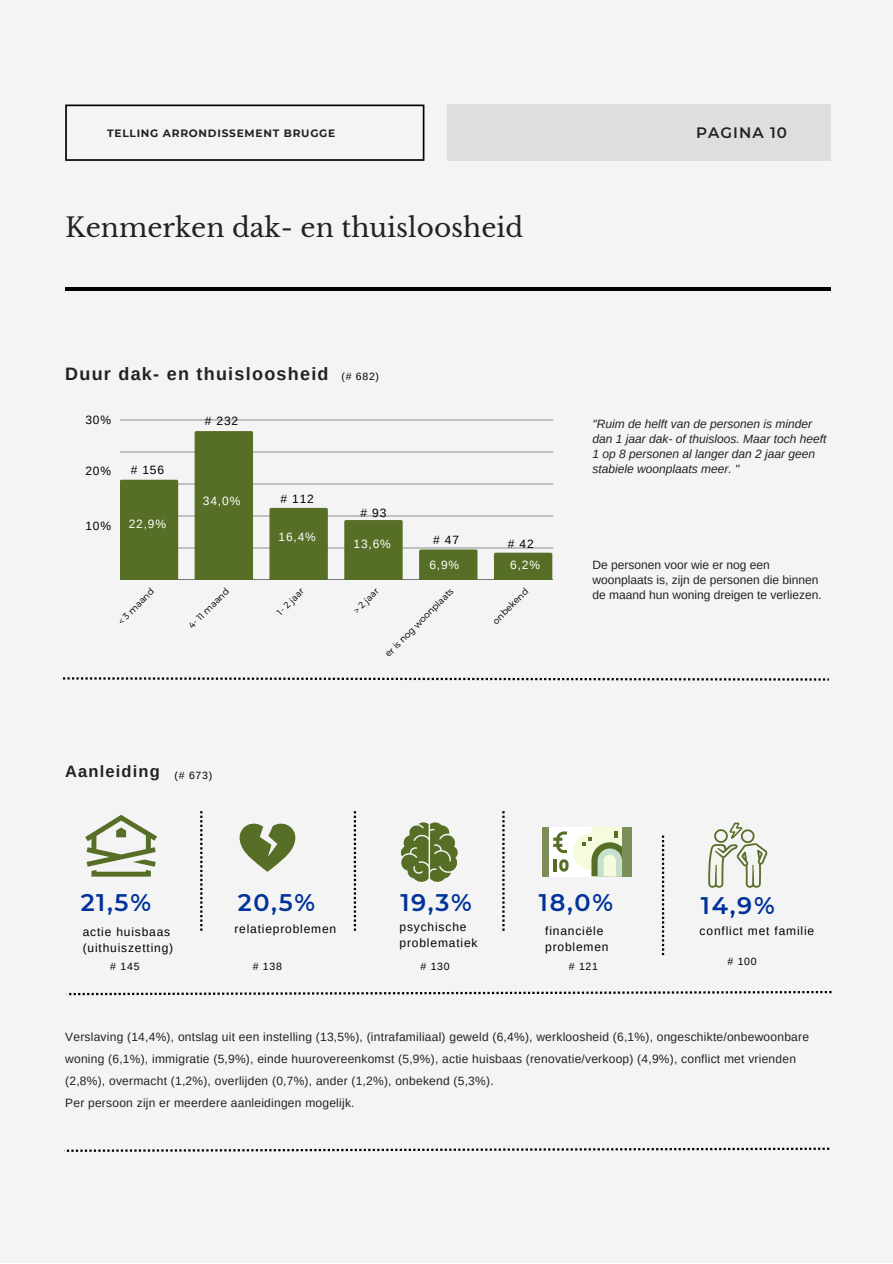
<style>
.page{position:relative;width:893px;height:1264px;background:#fff}
.page>*{position:absolute;margin:0;border:0;box-sizing:border-box;transform-origin:0 0}
.t1{font:26.4px "Libre Baskerville";color:#222}
.t2{font:600 24px "Montserrat";letter-spacing:.07em;color:#039}
.t3{font:700 18px "Arimo";letter-spacing:.07em;color:#222}
.t4{font:700 16.5px "Arimo";letter-spacing:.07em;color:#222}
.t5{font:600 15.15px "Montserrat";letter-spacing:.07em;color:#222}
.t6{font:12px/22px "Arimo";letter-spacing:.02em;color:#222}
.t7{font:12px/16px "Arimo";letter-spacing:.07em;color:#000}
.t8{font:italic 12px/15px "Arimo";color:#222}
.t9{font:12px/15px "Arimo";color:#222}
.t10{font:12px "Arimo";letter-spacing:.07em;color:#fff}
.t11{font:700 10.65px "Montserrat";letter-spacing:.07em;color:#222}
.t12{font:10.5px "Arimo";letter-spacing:.07em;color:#000}
.t13{font:300 9.15px "Montserrat";color:#000}
</style>
<div class="page">
<div style="left:0;top:0;width:892px;height:1262px;background:#f4f4f4"></div>
<hr style="left:120px;top:419px;width:432px;height:1px;background:#222">
<hr style="left:120px;top:451px;width:432px;height:1px;background:#222">
<hr style="left:120px;top:483px;width:432px;height:1px;background:#222">
<hr style="left:120px;top:515px;width:432px;height:1px;background:#222">
<hr style="left:120px;top:547px;width:432px;height:1px;background:#222">
<hr style="left:120px;top:579px;width:432px;height:1px;background:#222">
<div style="left:120px;top:479px;width:58px;height:101px;background:#576e26"></div>
<div style="left:195px;top:431px;width:58px;height:149px;background:#576e26"></div>
<div style="left:269px;top:508px;width:59px;height:72px;background:#576e26"></div>
<div style="left:344px;top:520px;width:58px;height:60px;background:#576e26"></div>
<div style="left:419px;top:549px;width:58px;height:31px;background:#576e26"></div>
<div style="left:494px;top:552px;width:58px;height:28px;background:#576e26"></div>
<svg style="left:65px;top:104px;width:359px;height:57px"></svg>
<div style="left:447px;top:104px;width:384px;height:57px;background:#dedede"></div>
<svg style="left:63px;top:677px;width:765px;height:3px"></svg>
<svg style="left:200px;top:811px;width:2px;height:119px"></svg>
<svg style="left:708px;top:822px;width:59px;height:65px"></svg>
<svg style="left:548px;top:827px;width:5px;height:49px"></svg>
<div style="left:542px;top:826px;width:6px;height:50px;background:#7c8e57"></div>
<div style="left:622px;top:826px;width:9px;height:50px;background:#7c8e57"></div>
<svg style="left:553px;top:827px;width:69px;height:49px"></svg>
<svg style="left:85px;top:815px;width:72px;height:61px"></svg>
<svg style="left:69px;top:991px;width:762px;height:4px"></svg>
<svg style="left:239px;top:823px;width:57px;height:48px"></svg>
<svg style="left:354px;top:811px;width:2px;height:119px"></svg>
<svg style="left:661px;top:835px;width:3px;height:120px"></svg>
<svg style="left:502px;top:811px;width:2px;height:119px"></svg>
<svg style="left:400px;top:822px;width:58px;height:60px"></svg>
<hr style="left:65px;top:287px;width:766px;height:4px;background:#000">
<svg style="left:64px;top:1147px;width:765px;height:4px"></svg>
<p class="t11" style="left:107px;top:126px;width:230px">TELLING ARRONDISSEMENT BRUGGE</p>
<h1 class="t1" style="left:65px;top:211px;width:459px">Kenmerken dak- en thuisloosheid</h1>
<h3 class="t3" style="left:65px;top:363px;width:265px">Duur dak- en thuisloosheid</h3>
<p class="t7" style="left:85px;top:411px;width:27px">30%</p>
<p class="t13" style="left:96px;top:414px;width:18px">250</p>
<p class="t7" style="left:205px;top:413px;width:35px"># 232</p>
<p class="t12" style="left:341px;top:370px;width:39px">(# 682)</p>
<p class="t7" style="left:85px;top:462px;width:27px">20%</p>
<p class="t7" style="left:85px;top:518px;width:27px">10%</p>
<p class="t7" style="left:131px;top:462px;width:35px"># 156</p>
<p class="t10" style="left:129px;top:517px;width:39px">22,9%</p>
<p class="t10" style="left:203px;top:494px;width:39px">34,0%</p>
<p class="t7" style="left:280px;top:490px;width:35px"># 112</p>
<p class="t10" style="left:278px;top:530px;width:39px">16,4%</p>
<p class="t7" style="left:360px;top:504px;width:27px"># 93</p>
<p class="t10" style="left:353px;top:537px;width:39px">13,6%</p>
<p class="t7" style="left:433px;top:532px;width:27px"># 47</p>
<p class="t7" style="left:508px;top:536px;width:27px"># 42</p>
<p class="t10" style="left:429px;top:558px;width:31px">6,9%</p>
<p class="t10" style="left:510px;top:558px;width:31px">6,2%</p>
<p class="t13" style="left:115px;top:618px;width:48px;rotate:-45deg">&lt; 3 maand</p>
<p class="t13" style="left:186px;top:622px;width:54px;rotate:-45deg">4- 11 maand</p>
<p class="t13" style="left:274px;top:609px;width:35px;rotate:-45deg">1- 2 jaar</p>
<p class="t13" style="left:351px;top:607px;width:33px;rotate:-45deg">&gt; 2 jaar</p>
<p class="t13" style="left:382px;top:651px;width:94px;rotate:-45deg">er is nog woonplaats</p>
<p class="t13" style="left:490px;top:618px;width:47px;rotate:-45deg">onbekend</p>
<h3 class="t4" style="left:65px;top:762px;width:96px">Aanleiding</h3>
<p class="t12" style="left:174px;top:770px;width:39px">(# 673)</p>
<p class="t5" style="left:696px;top:123px;width:92px">PAGINA 10</p>
<p class="t8" style="left:592px;top:417px;width:235px">"Ruim de helft van de personen is minder dan 1 jaar dak- of thuisloos. Maar toch heeft 1 op 8 personen al langer dan 2 jaar geen stabiele woonplaats meer. "</p>
<p class="t9" style="left:592px;top:557px;width:231px">De personen voor wie er nog een woonplaats is, zijn de personen die binnen de maand hun woning dreigen te verliezen.</p>
<h2 class="t2" style="left:81px;top:887px;width:72px">21,5%</h2>
<h2 class="t2" style="left:238px;top:887px;width:79px">20,5%</h2>
<h2 class="t2" style="left:400px;top:887px;width:73px">19,3%</h2>
<h2 class="t2" style="left:539px;top:887px;width:76px">18,0%</h2>
<h2 class="t2" style="left:701px;top:890px;width:75px">14,9%</h2>
<p class="t7" style="left:399px;top:919px;width:79px">psychische problematiek</p>
<p class="t7" style="left:234px;top:920px;width:103px">relatieproblemen</p>
<p class="t7" style="left:83px;top:923px;width:89px">actie huisbaas</p>
<p class="t7" style="left:699px;top:922px;width:116px">conflict met familie</p>
<p class="t7" style="left:83px;top:939px;width:92px">(uithuiszetting)</p>
<p class="t7" style="left:545px;top:922px;width:65px">financiële problemen</p>
<p class="t12" style="left:110px;top:960px;width:31px"># 145</p>
<p class="t12" style="left:253px;top:960px;width:31px"># 138</p>
<p class="t12" style="left:420px;top:960px;width:31px"># 130</p>
<p class="t12" style="left:568px;top:960px;width:31px"># 121</p>
<p class="t12" style="left:727px;top:955px;width:31px"># 100</p>
<p class="t6" style="left:65px;top:1025px;width:745px">Verslaving (14,4%), ontslag uit een instelling (13,5%), (intrafamiliaal) geweld (6,4%), werkloosheid (6,1%), ongeschikte/onbewoonbare woning (6,1%), immigratie (5,9%), einde huurovereenkomst (5,9%), actie huisbaas (renovatie/verkoop) (4,9%), conflict met vrienden (2,8%), overmacht (1,2%), overlijden (0,7%), ander (1,2%), onbekend (5,3%).<br>Per persoon zijn er meerdere aanleidingen mogelijk.</p>
</div>
